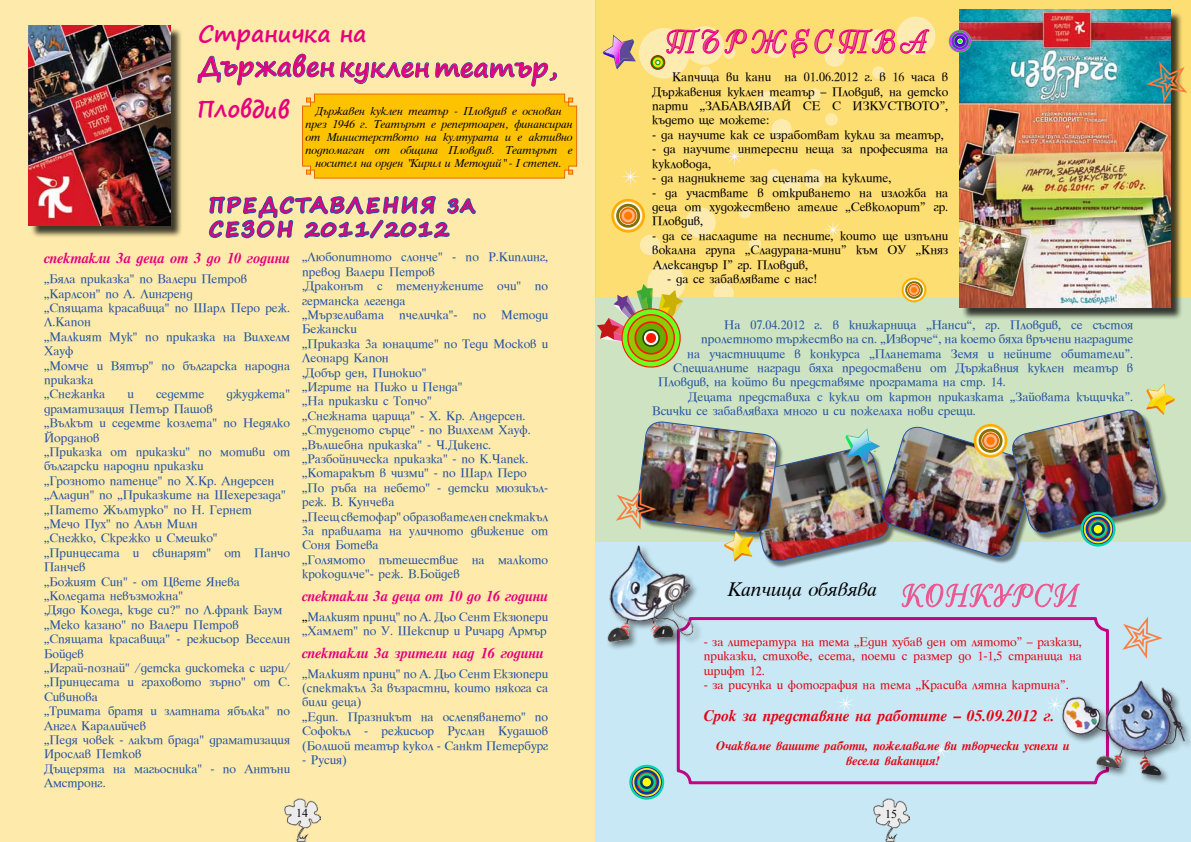
<style>
.page{position:relative;width:1191px;height:842px;background:#fff}
.page>*{position:absolute;margin:0;border:0;box-sizing:border-box;transform-origin:0 0}
.t1{font:32px "Uk Decor";letter-spacing:.2em;color:#ea528d}
.t2{font:31.5px "Uk Decor";letter-spacing:.075em;color:#ea528d}
.t3{font:700 26px "Segoe Print";letter-spacing:-.01em;color:#e6007d}
.t4{font:700 22.8px "Segoe Print";letter-spacing:-.005em;color:#e6007d}
.t5{font:700 20px/24px "Segoe Print";letter-spacing:.1em;color:#e6007d}
.t6{font:19px "Timok U Italic";color:#000}
.t7{font:italic 15px "Timok U Bold";color:#e30413}
.t8{font:italic 14px "Timok U Bold";color:#e6007d}
.t9{font:12px/14.4px "Timok U";color:#2553a1}
.t10{font:12px/14.4px "Timok U";color:#000;text-align:justify}
.t11{font:12px/14.4px "Timok U";color:#e30413;text-align:justify}
.t12{font:italic 12px/14.4px "Timok U Bold";color:#e30413;text-align:center}
.t13{font:12px "Times New Roman";color:#000}
.t14{font:11px/13.2px "Timok U Italic";color:#000;text-align:center}
.s1{font-size:17px}
.s2{color:#000}
</style>
<div class="page">
<div style="left:0;top:0;width:595px;height:842px;background:#feebab"></div>
<img style="left:285px;top:798px;width:36px;height:44px">
<div style="left:30px;top:27px;width:152px;height:211px;background:#000;opacity:.75"></div>
<img style="left:29px;top:26px;width:141px;height:200px">
<svg style="left:197px;top:53px;width:361px;height:34px"></svg>
<svg style="left:208px;top:93px;width:369px;height:146px"></svg>
<div style="left:595px;top:0;width:596px;height:842px;background:#fdde73"></div>
<svg style="left:825px;top:113px;width:12px;height:13px"></svg>
<svg style="left:771px;top:119px;width:20px;height:21px"></svg>
<svg style="left:767px;top:169px;width:57px;height:28px"></svg>
<svg style="left:757px;top:91px;width:20px;height:21px"></svg>
<svg style="left:808px;top:88px;width:13px;height:13px"></svg>
<div style="left:595px;top:297px;width:596px;height:246px;background:#cde3c1"></div>
<div style="left:596px;top:543px;width:595px;height:299px;background:#c9e8f5"></div>
<img style="left:873px;top:798px;width:36px;height:44px">
<svg style="left:1047px;top:698px;width:13px;height:14px"></svg>
<svg style="left:933px;top:743px;width:16px;height:14px"></svg>
<svg style="left:838px;top:696px;width:15px;height:15px"></svg>
<svg style="left:901px;top:583px;width:179px;height:25px"></svg>
<div style="left:677px;top:617px;width:432px;height:167px;border:3px solid #c20482;border-radius:12px"></div>
<div style="left:605px;top:544px;width:98px;height:107px;background:#000;opacity:.53"></div>
<img style="left:605px;top:564px;width:88px;height:79px">
<div style="left:1060px;top:680px;width:131px;height:105px;background:#000;opacity:.53"></div>
<img style="left:1060px;top:678px;width:126px;height:100px">
<div style="left:638px;top:411px;width:530px;height:157px;background:#000;opacity:.48"></div>
<div style="left:961px;top:11px;width:221px;height:309px;background:#000;opacity:.75"></div>
<img style="left:959px;top:9px;width:211px;height:197px">
<svg style="left:611px;top:199px;width:34px;height:34px"></svg>
<svg style="left:613px;top:201px;width:29px;height:29px"></svg>
<svg style="left:614px;top:202px;width:28px;height:27px"></svg>
<svg style="left:616px;top:204px;width:24px;height:24px"></svg>
<svg style="left:1122px;top:617px;width:40px;height:42px"></svg>
<svg style="left:1146px;top:62px;width:41px;height:41px;background:#6c8f77"></svg>
<svg style="left:629px;top:765px;width:35px;height:35px"></svg>
<svg style="left:631px;top:767px;width:31px;height:30px"></svg>
<svg style="left:632px;top:768px;width:29px;height:28px"></svg>
<svg style="left:634px;top:770px;width:25px;height:25px"></svg>
<svg style="left:637px;top:772px;width:19px;height:20px"></svg>
<svg style="left:638px;top:773px;width:17px;height:18px"></svg>
<svg style="left:640px;top:775px;width:13px;height:14px"></svg>
<div style="left:642px;top:778px;width:9px;height:8px;background:#ff0;border-radius:50%"></div>
<svg style="left:602px;top:16px;width:333px;height:63px"></svg>
<img style="left:597px;top:206px;width:578px;height:358px">
<svg style="left:725px;top:147px;width:19px;height:19px"></svg>
<svg style="left:621px;top:168px;width:19px;height:18px"></svg>
<svg style="left:948px;top:30px;width:23px;height:23px"></svg>
<svg style="left:949px;top:30px;width:22px;height:22px"></svg>
<svg style="left:951px;top:32px;width:18px;height:18px"></svg>
<svg style="left:951px;top:33px;width:17px;height:17px"></svg>
<svg style="left:953px;top:35px;width:13px;height:13px"></svg>
<svg style="left:954px;top:36px;width:11px;height:11px"></svg>
<svg style="left:957px;top:38px;width:5px;height:6px"></svg>
<h3 class="t4" style="left:198px;top:13px;width:170px">Страничка на</h3>
<h3 class="t3" style="left:197px;top:43px;width:362px">Държавен куклен театър,</h3>
<h3 class="t4" style="left:197px;top:89px;width:94px">Пловдив</h3>
<p class="t14" style="left:306px;top:104px;width:269px">Държавен куклен театър - Пловдив е основан през 1946 г. Театърът е репертоарен, финансиран от Министерството на културата и е активно подпомаган от община Пловдив. Театърът е носител на орден "Кирил и Методий" - I степен.</p>
<h3 class="t5" style="left:209px;top:192px;width:267px">ПРЕДСТАВЛЕНИЯ <span class="s1">ЗА<br></span>СЕЗОН 2011/2012</h3>
<p class="t8" style="left:44px;top:249px;width:247px">спектакли 3а деца от 3 до 10 години</p>
<p class="t9" style="left:44px;top:271px;width:248px">„Бяла приказка" по Валери Петров „Карлсон" по А. Лингренд<br>„Спящата красавица" по Шарл Перо реж.<br>Л.Капон<br>„Малкият Мук" по приказка на Вилхелм<br>Хауф<br>„Момче и Вятър" по българска народна приказка<br>„Снежанка</p>
<p class="t9" style="left:127px;top:386px;width:8px">и</p>
<p class="t9" style="left:156px;top:386px;width:50px">седемте</p>
<p class="t9" style="left:226px;top:386px;width:65px">джуджета"</p>
<p class="t9" style="left:44px;top:401px;width:248px">драматизация Петър Пашов<br>„Вълкът и седемте козлета" по Недялко<br>Йорданов<br>„Приказка от приказки" по мотиви от български народни приказки<br>„Грозното патенце" по Х.Кр. Андерсен „Аладин" по „Приказките на Шехерезада" „Патето Жълтурко" по Н. Гернет „Мечо Пух" по Алън Милн<br>„Снежко, Скрежко и Смешко" „Принцесата и свинарят" от Панчо<br>Панчев<br>„Божият Син" - от Цвете Янева „Коледата невъзможна"<br>,Дядо Коледа, къде си?" по Л.франк Баум „Меко казано" по Валери Петров „Спящата красавица" - режисьор Веселин<br>Бойдев<br>„Играй-познай" /детска дискотека с игри/ „Принцесата и граховото зърно" от С.<br>Сивинова<br>„Тримата братя и златната ябълка" по<br>Ангел Каралийчев<br>„Педя човек - лакът брада" драматизация<br>Ирослав Петков<br>Дъщерята на магьосника" - по Антъни<br>Амстронг.</p>
<p class="t9" style="left:302px;top:249px;width:248px">„Любопитното слонче" - по Р.Киплинг, превод Валери Петров<br>,Драконът с теменужените очи" по германска легенда<br>„Мързеливата</p>
<p class="t9" style="left:399px;top:307px;width:60px">пчеличка"-</p>
<p class="t9" style="left:473px;top:307px;width:15px">по</p>
<p class="t9" style="left:501px;top:307px;width:48px">Методи</p>
<p class="t9" style="left:302px;top:321px;width:248px">Бежански<br>„Приказка 3а юнаците" по Теди Москов и<br>Леонард Капон<br>,Добър ден, Пинокио"<br>„Игрите на Пижо и Пенда"<br>„На приказки с Топчо"<br>„Снежната царица" - Х. Кр. Андерсен. „Студеното сърце" - по Вилхелм Хауф. „Вълшебна приказка" - Ч.Дикенс. „Разбойническа приказка" - по К.Чапек. „Котаракът в чизми" - по Шарл Перо „По ръба на небето" - детски мюзикъл&shy;реж. В. Кунчева<br>„Пеещ светофар" образователен спектакъл<br>3а правилата на уличното движение от<br>Соня Ботева<br>„Голямото пътешествие на малкото крокодилче"- реж. В.Бойдев</p>
<p class="t8" style="left:302px;top:586px;width:247px">спектакли 3а деца от 10 до 16 години</p>
<p class="t9" style="left:302px;top:609px;width:248px"><span class="s2">„</span>Малкият принц" по А. Дьо Сент Екзюпери „Хамлет" по У. Шекспир и Ричард Армър</p>
<p class="t8" style="left:302px;top:643px;width:243px">спектакли 3а зрители над 16 години</p>
<p class="t9" style="left:302px;top:666px;width:248px">„Малкият принц" по А. Дьо Сент Екзюпери (спектакъл 3а възрастни, които някога са били деца)<br>„Едип. Празникът на ослепяването" по Софокъл - режисьор Руслан Кудашов (Болшой театър кукол - Санкт Петербург</p>
<p class="t9" style="left:302px;top:752px;width:46px">- Русия)</p>
<p class="t13" style="left:296px;top:805px;width:13px">14</p>
<h1 class="t1" style="left:665px;top:25px;width:262px">ТЪРЖЕСТВА</h1>
<p class="t10" style="left:652px;top:69px;width:298px;text-indent:20px">Капчица ви кани на 01.06.2012 г. в 16 часа в Държавения куклен театър – Пловдив, на детско парти „ЗАБАВЛЯВАЙ СЕ С ИЗКУСТВОТО”, където ще можете:</p>
<p class="t10" style="left:652px;top:127px;width:293px">- да научите как се изработват кукли за театър,</p>
<p class="t10" style="left:652px;top:141px;width:298px">- да научите интересни неща за професията на кукловода,</p>
<p class="t10" style="left:652px;top:170px;width:241px">- да надникнете зад сцената на куклите,</p>
<p class="t10" style="left:652px;top:185px;width:297px">- да участвате в откриването на изложба на деца от художествено ателие „Севколорит” гр.<br>Пловдив,</p>
<p class="t10" style="left:652px;top:228px;width:298px">- да се насладите на песните, които ще изпълни вокална група „Сладурана-мини” към ОУ „Княз Александър І” гр. Пловдив,</p>
<p class="t10" style="left:667px;top:271px;width:152px">- да се забавлявате с нас!</p>
<p class="t9" style="left:724px;top:317px;width:411px">На 07.04.2012 г. в книжарница „Нанси“, гр. Пловдив, се състоя</p>
<p class="t9" style="left:701px;top:331px;width:433px">пролетното тържество на сп. „Изворче“, на което бяха връчени наградите</p>
<p class="t9" style="left:687px;top:346px;width:448px">на участниците в конкурса „Планетата Земя и нейните обитатели”.</p>
<p class="t9" style="left:673px;top:360px;width:461px">Специалните награди бяха предоставени от Държавния куклен театър в</p>
<p class="t9" style="left:658px;top:375px;width:349px">Пловдив, на който ви представяме програмата на стр. 14.</p>
<p class="t9" style="left:688px;top:389px;width:447px">Децата представиха с кукли от картон приказката „Зайовата къщичка”.</p>
<p class="t9" style="left:652px;top:403px;width:325px">Всички се забавляваха много и си пожелаха нови срещи.</p>
<h3 class="t6" style="left:728px;top:577px;width:151px">Капчица обявява</h3>
<h2 class="t2" style="left:901px;top:579px;width:177px">КОНКУРСИ</h2>
<p class="t11" style="left:704px;top:634px;width:379px">- за литература на тема „Един хубав ден от лятото” – разкази, приказки, стихове, есета, поеми с размер до 1-1,5 страница на шрифт 12.</p>
<p class="t11" style="left:704px;top:677px;width:366px">- за рисунка и фотография на тема „Красива лятна картина”.</p>
<p class="t7" style="left:704px;top:706px;width:352px">Срок за представяне на работите – 05.09.2012 г.</p>
<p class="t12" style="left:716px;top:739px;width:355px">Очакваме вашите работи, пожелаваме ви творчески успехи и весела ваканция!</p>
<p class="t13" style="left:885px;top:806px;width:13px">15</p>
</div>
